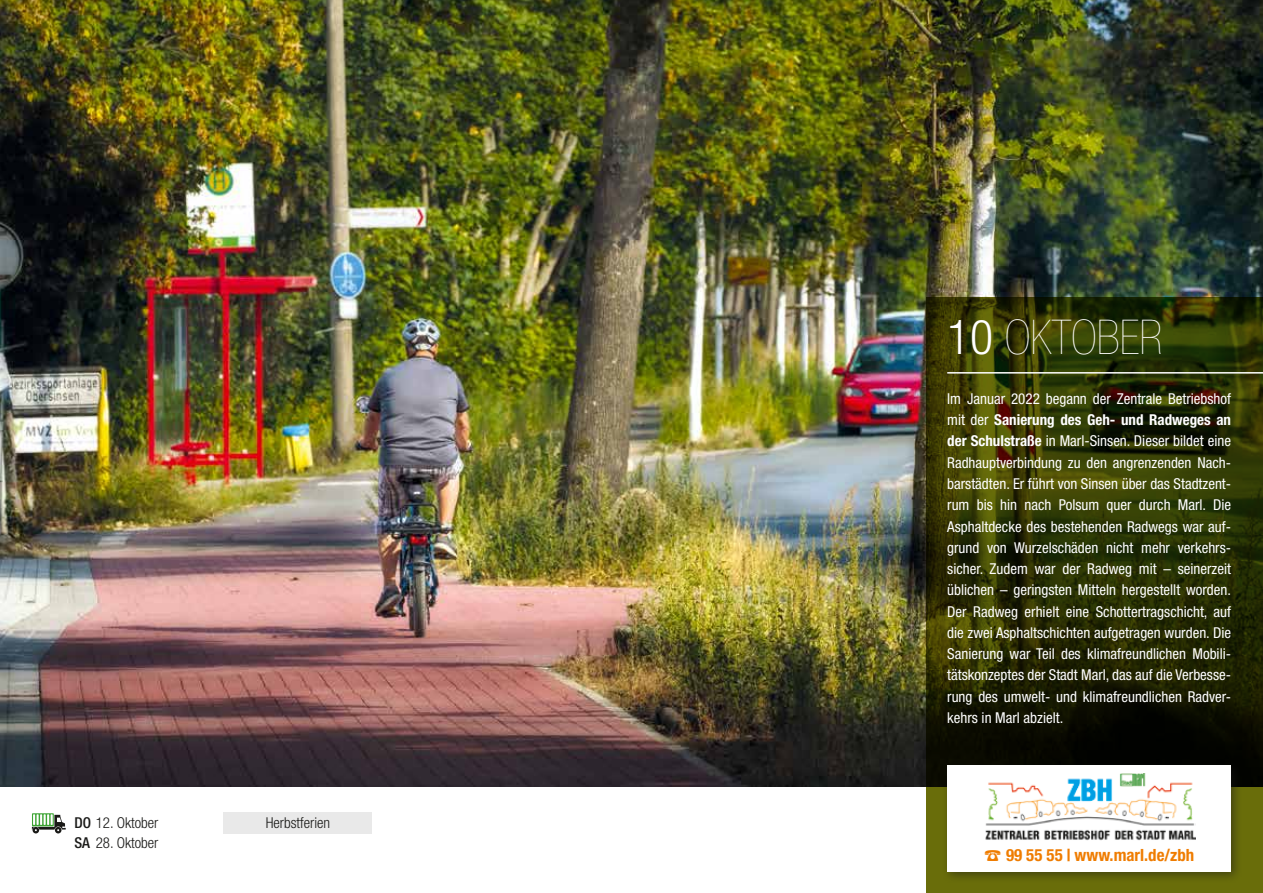
<style>
.page{position:relative;width:1263px;height:893px;background:#fff}
.page>*{position:absolute;margin:0;border:0;box-sizing:border-box;transform-origin:0 0}
.t1{font:900 condensed 48px "Helvetica Neue";color:#fff}
.t2{font:700 condensed 16.8px "Helvetica Neue";color:#ef7c00}
.t3{font:condensed 15px/21.3px "Helvetica Neue";color:#fff;text-align:justify}
.t4{font:300 condensed 15px/19.2px "Helvetica Neue";color:#1a1a18}
.s1{font-weight:500}
.s2{font-weight:300}
.s3{font-weight:700}
</style>
<div class="page">
<img style="left:0;top:0;width:1263px;height:787px">
<svg style="left:32px;top:813px;width:34px;height:20px"></svg>
<div style="left:223px;top:812px;width:149px;height:21px;background:#e9e9e9"></div>
<svg style="left:926px;top:298px;width:337px;height:595px;background:#2b2f03"></svg>
<hr style="left:947px;top:372px;width:316px;height:2px;background:#fff">
<div style="left:941px;top:759px;width:302px;height:125px;background:#1a1a18;opacity:.5"></div>
<div style="left:947px;top:765px;width:284px;height:107px;background:#fff"></div>
<img style="left:985px;top:773px;width:210px;height:68px">
<p class="t4" style="left:74px;top:813px;width:85px"><span class="s1">DO</span> 12. Oktober<br><span class="s1">SA</span> 28. Oktober</p>
<p class="t4" style="left:266px;top:813px;width:66px">Herbstferien</p>
<h1 class="t1" style="left:947px;top:311px;width:217px"><span class="s2">10</span> OKTOBER</h1>
<p class="t3" style="left:947px;top:388px;width:285px">Im Januar 2022 begann der Zentrale Betriebshof mit der <span class="s3">Sanierung des Geh- und Radweges an der Schulstraße</span> in Marl-Sinsen. Dieser bildet eine Radhauptverbindung zu den angrenzenden Nach&shy;barstädten. Er führt von Sinsen über das Stadtzent&shy;rum bis hin nach Polsum quer durch Marl. Die Asphaltdecke des bestehenden Radwegs war auf&shy;grund von Wurzelschäden nicht mehr verkehrs&shy;sicher. Zudem war der Radweg mit – seinerzeit üblichen – geringsten Mitteln hergestellt worden.<br>Der Radweg erhielt eine Schottertragschicht, auf die zwei Asphaltschichten aufgetragen wurden. Die Sanierung war Teil des klimafreundlichen Mobili&shy;tätskonzeptes der Stadt Marl, das auf die Verbesse&shy;rung des umwelt- und klimafreundlichen Radver&shy;kehrs in Marl abzielt.</p>
<p class="t2" style="left:984px;top:845px;width:212px">☎ 99 55 55 | www.marl.de/zbh</p>
</div>
